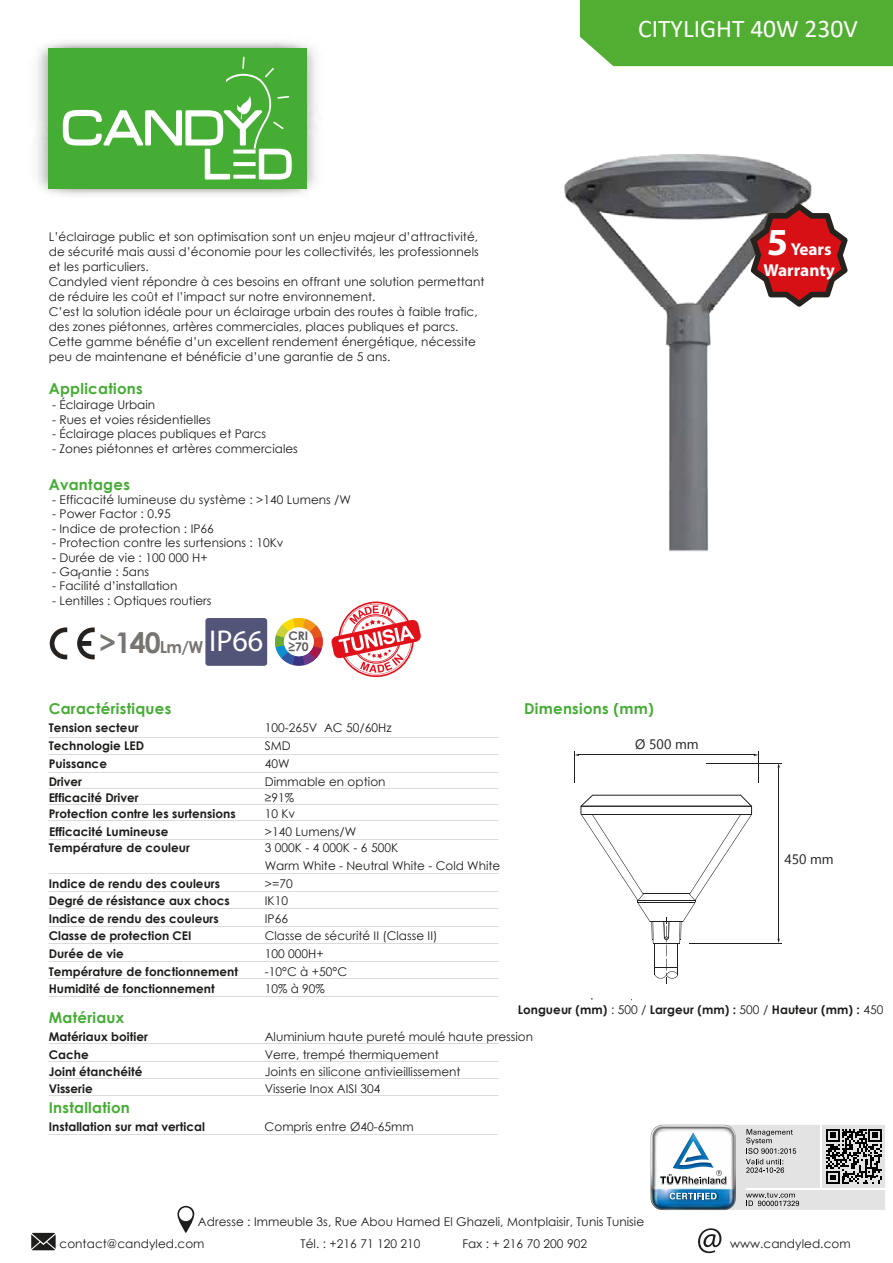
<style>
.page{position:relative;width:893px;height:1263px;background:#fff}
.page>*{position:absolute;margin:0;border:0;box-sizing:border-box;transform-origin:0 0}
.t1{font:30.15px "Myriad Pro";color:#fff}
.t2{font:700 28.5px "Century Gothic";color:#787470}
.t3{font:25.5px "Calibri";color:#fff}
.t4{font:700 17.25px/20.7px "Myriad Pro";color:#fff}
.t5{font:700 15px "Century Gothic";letter-spacing:.02em;color:#45ac34}
.t6{font:13.65px "Nirmala UI";color:#221f1f}
.t7{font:12px/15px "Century Gothic";letter-spacing:.005em;color:#1d1d1b}
.t8{font:700 12px/18px "Century Gothic";letter-spacing:.005em;color:#1d1d1b}
.t9{font:700 11.85px/10.6px "Century Gothic";color:#605c5d}
.s1{font-size:16.5px}
.s2{font-size:38.4px}
.s3{font-weight:400}
</style>
<div class="page">
<img style="left:564px;top:154px;width:248px;height:398px">
<img style="left:37px;top:150px;width:278px;height:45px">
<div style="left:48px;top:48px;width:259px;height:140px;background:#45ac34"></div>
<svg style="left:63px;top:57px;width:229px;height:123px"></svg>
<svg style="left:233px;top:175px;width:23px;height:4px"></svg>
<svg style="left:233px;top:162px;width:23px;height:4px"></svg>
<svg style="left:233px;top:150px;width:23px;height:4px"></svg>
<svg style="left:50px;top:627px;width:17px;height:32px"></svg>
<svg style="left:77px;top:627px;width:18px;height:32px"></svg>
<svg style="left:698px;top:1228px;width:23px;height:25px"></svg>
<svg style="left:177px;top:1206px;width:17px;height:27px"></svg>
<svg style="left:31px;top:1233px;width:25px;height:17px"></svg>
<div style="left:580px;top:0;width:313px;height:66px;background:#51ae32"></div>
<svg style="left:749px;top:204px;width:99px;height:103px"></svg>
<div style="left:205px;top:618px;width:62px;height:48px;background:#535578;border-radius:3px"></div>
<svg style="left:275px;top:618px;width:48px;height:48px"></svg>
<svg style="left:331px;top:601px;width:90px;height:76px"></svg>
<svg style="left:650px;top:1124px;width:235px;height:86px"></svg>
<hr style="left:574px;top:751px;width:1px;height:32px;background:#221f1f">
<hr style="left:758px;top:751px;width:1px;height:32px;background:#221f1f">
<hr style="left:578px;top:755px;width:177px;height:1px;background:#221f1f">
<hr style="left:690px;top:943px;width:92px;height:1px;background:#221f1f">
<hr style="left:706px;top:763px;width:76px;height:1px;background:#221f1f">
<hr style="left:778px;top:767px;width:1px;height:172px;background:#221f1f">
<svg style="left:580px;top:794px;width:172px;height:190px"></svg>
<hr style="left:581px;top:806px;width:171px;height:1px;background:#221f1f">
<h3 class="t3" style="left:638px;top:11px;width:221px">CITYLIGHT 40W 230V</h3>
<p class="t7" style="left:49px;top:229px;width:437px">L’éclairage public et son optimisation sont un enjeu majeur d’attractivité, de sécurité mais aussi d’économie pour les collectivités, les professionnels et les particuliers.<br>Candyled vient répondre à ces besoins en offrant une solution permettant de réduire les coût et l’impact sur notre environnement.<br>C’est la solution idéale pour un éclairage urbain des routes à faible trafic, des zones piétonnes, artères commerciales, places publiques et parcs.<br>Cette gamme bénéfie d’un excellent rendement énergétique, nécessite peu de maintenane et bénéficie d’une garantie de 5 ans.</p>
<p class="t5" style="left:49px;top:378px;width:96px">Applications</p>
<p class="t7" style="left:52px;top:397px;width:105px">- Éclairage Urbain</p>
<p class="t7" style="left:52px;top:412px;width:160px">- Rues et voies résidentielles</p>
<p class="t7" style="left:52px;top:426px;width:216px">- Éclairage places publiques et Parcs</p>
<p class="t7" style="left:52px;top:441px;width:247px">- Zones piétonnes et artères commerciales</p>
<p class="t5" style="left:49px;top:474px;width:83px">Avantages</p>
<p class="t7" style="left:52px;top:492px;width:300px">- Efficacité lumineuse du système : &gt;140 Lumens /W</p>
<p class="t7" style="left:52px;top:506px;width:120px">- Power Factor : 0.95</p>
<p class="t7" style="left:52px;top:521px;width:163px">- Indice de protection : IP66</p>
<p class="t7" style="left:52px;top:535px;width:233px">- Protection contre les surtensions : 10Kv</p>
<p class="t7" style="left:52px;top:549px;width:157px">- Durée de vie : 100 000 H+</p>
<p class="t7" style="left:52px;top:564px;width:99px">- Garantie : 5ans</p>
<p class="t7" style="left:52px;top:578px;width:127px">- Facilité d’installation</p>
<p class="t7" style="left:52px;top:593px;width:161px">- Lentilles : Optiques routiers</p>
<h2 class="t2" style="left:99px;top:621px;width:106px">&gt;140<span class="s1">Lm/W</span></h2>
<h1 class="t1" style="left:209px;top:622px;width:56px">IP66</h1>
<p class="t9" style="left:288px;top:630px;width:22px">CRI ≥70</p>
<p class="t5" style="left:49px;top:697px;width:124px">Caractéristiques</p>
<p class="t8" style="left:49px;top:718px;width:97px">Tension secteur<br>Technologie LED</p>
<p class="t7" style="left:265px;top:720px;width:128px">100-265V AC 50/60Hz</p>
<p class="t7" style="left:265px;top:738px;width:28px">SMD</p>
<p class="t8" style="left:49px;top:754px;width:60px">Puissance</p>
<p class="t7" style="left:265px;top:756px;width:26px">40W</p>
<p class="t8" style="left:49px;top:772px;width:35px">Driver</p>
<p class="t7" style="left:265px;top:774px;width:122px">Dimmable en option</p>
<p class="t8" style="left:49px;top:788px;width:91px">Efficacité Driver</p>
<p class="t7" style="left:265px;top:789px;width:31px">≥91%</p>
<p class="t8" style="left:49px;top:804px;width:189px">Protection contre les surtensions</p>
<p class="t7" style="left:265px;top:805px;width:32px">10 Kv</p>
<p class="t8" style="left:49px;top:838px;width:143px">Température de couleur</p>
<p class="t7" style="left:265px;top:838px;width:237px;line-height:18px">3 000K - 4 000K - 6 500K<br>Warm White - Neutral White - Cold White</p>
<p class="t8" style="left:49px;top:874px;width:173px">Indice de rendu des couleurs</p>
<p class="t7" style="left:265px;top:875px;width:30px;line-height:16.8px">&gt;=70<br>IK10</p>
<p class="t8" style="left:49px;top:909px;width:171px">Indice de rendu des couleurs</p>
<p class="t7" style="left:265px;top:910px;width:25px">IP66</p>
<p class="t8" style="left:49px;top:926px;width:144px">Classe de protection CEI<br>Durée de vie</p>
<p class="t8" style="left:49px;top:822px;width:121px">Efficacité Lumineuse</p>
<p class="t7" style="left:265px;top:823px;width:93px">&gt;140 Lumens/W</p>
<p class="t8" style="left:49px;top:891px;width:182px">Degré de résistance aux chocs</p>
<p class="t7" style="left:265px;top:927px;width:174px">Classe de sécurité II (Classe II)</p>
<p class="t7" style="left:265px;top:945px;width:61px">100 000H+</p>
<p class="t5" style="left:524px;top:697px;width:131px">Dimensions (mm)</p>
<p class="t6" style="left:635px;top:733px;width:65px">Ø 500 mm</p>
<h3 class="t4" style="left:763px;top:238px;width:73px"><span class="s2">5</span> Years<br>Warranty</h3>
<p class="t6" style="left:784px;top:848px;width:51px">450 mm</p>
<p class="t8" style="left:49px;top:961px;width:191px">Température de fonctionnement</p>
<p class="t7" style="left:265px;top:963px;width:84px">-10°C à +50°C</p>
<p class="t8" style="left:49px;top:978px;width:167px">Humidité de fonctionnement</p>
<p class="t7" style="left:265px;top:980px;width:62px">10% à 90%</p>
<p class="t5" style="left:49px;top:1006px;width:77px">Matériaux</p>
<p class="t8" style="left:49px;top:1027px;width:101px">Matériaux boitier<br>Cache</p>
<p class="t8" style="left:518px;top:1000px;width:367px">Longueur (mm) <span class="s3">: 500 /</span> Largeur (mm) : <span class="s3">500 /</span> Hauteur (mm) : <span class="s3">450</span></p>
<p class="t7" style="left:265px;top:1029px;width:270px">Aluminium haute pureté moulé haute pression</p>
<p class="t7" style="left:265px;top:1047px;width:176px">Verre, trempé thermiquement</p>
<p class="t8" style="left:49px;top:1062px;width:95px">Joint étanchéité</p>
<p class="t7" style="left:265px;top:1064px;width:197px">Joints en silicone antivieillissement</p>
<p class="t8" style="left:49px;top:1079px;width:45px">Visserie</p>
<p class="t7" style="left:265px;top:1081px;width:117px">Visserie Inox AISI 304</p>
<p class="t5" style="left:49px;top:1096px;width:83px">Installation</p>
<p class="t8" style="left:49px;top:1117px;width:158px">Installation sur mat vertical</p>
<p class="t7" style="left:265px;top:1119px;width:151px">Compris entre Ø40-65mm</p>
<p class="t7" style="left:60px;top:1210px;width:586px;line-height:22px;text-indent:138px">Adresse : Immeuble 3s, Rue Abou Hamed El Ghazeli, Montplaisir, Tunis Tunisie contact@candyled.com</p>
<p class="t7" style="left:301px;top:1235px;width:122px">Tél. : +216 71 120 210</p>
<p class="t7" style="left:462px;top:1235px;width:126px">Fax : + 216 70 200 902</p>
<p class="t7" style="left:730px;top:1235px;width:122px">www.candyled.com</p>
</div>
